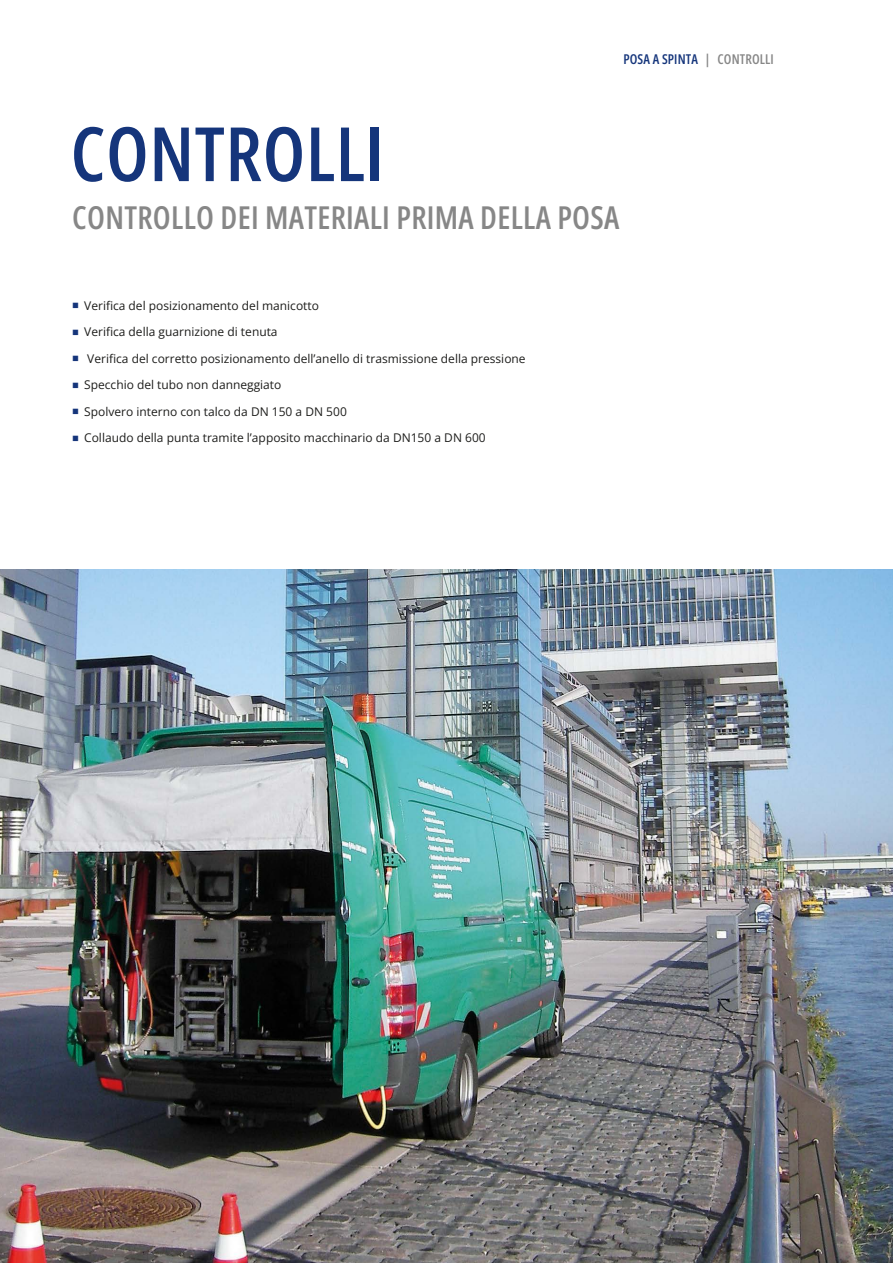
<style>
.page{position:relative;width:893px;height:1263px;background:#fff}
.page>*{position:absolute;margin:0;border:0;box-sizing:border-box;transform-origin:0 0}
.t1{font:600 75px "Open Sans Condensed";letter-spacing:.01em;color:#15357b}
.t2{font:600 31.5px "Open Sans Condensed";letter-spacing:.01em;color:#878787}
.t3{font:600 13.5px "Open Sans Condensed";letter-spacing:.01em;color:#15357b}
.t4{font:12px "Open Sans";color:#1d1d1b}
.s1{color:#878787}
</style>
<div class="page">
<img style="left:0;top:569px;width:893px;height:694px">
<h1 class="t1" style="left:71px;top:102px;width:315px">CONTROLLI</h1>
<p class="t3" style="left:623px;top:49px;width:152px">POSA A SPINTA <span class="s1">| CONTROLLI</span></p>
<h2 class="t2" style="left:72px;top:196px;width:549px">CONTROLLO DEI MATERIALI PRIMA DELLA POSA</h2>
<p class="t4" style="left:84px;top:297px;width:236px">Verifica del posizionamento del manicotto</p>
<p class="t4" style="left:84px;top:324px;width:195px">Verifica della guarnizione di tenuta</p>
<p class="t4" style="left:87px;top:350px;width:440px">Verifica del corretto posizionamento dell’anello di trasmissione della pressione</p>
<p class="t4" style="left:84px;top:377px;width:199px">Specchio del tubo non danneggiato</p>
<p class="t4" style="left:84px;top:403px;width:264px">Spolvero interno con talco da DN 150 a DN 500</p>
<p class="t4" style="left:84px;top:430px;width:403px">Collaudo della punta tramite l’apposito macchinario da DN150 a DN 600</p>
</div>
